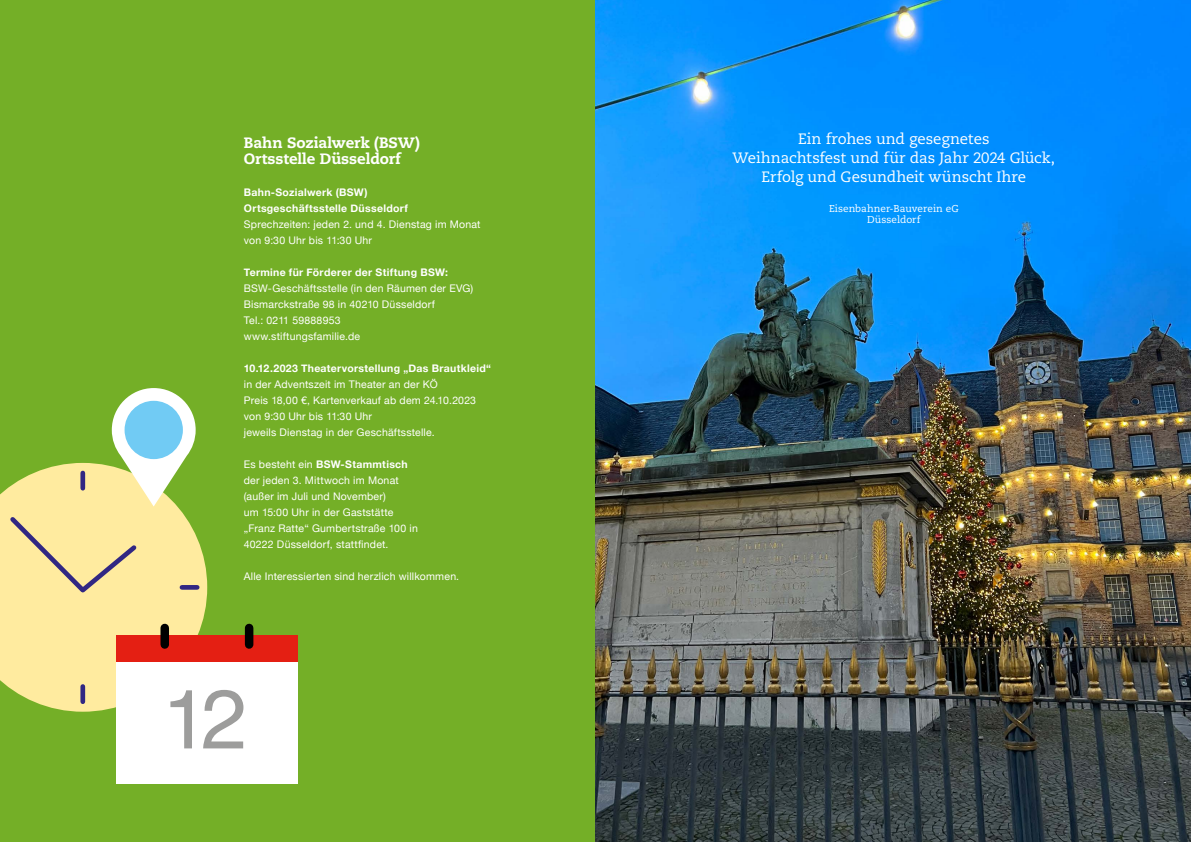
<style>
.page{position:relative;width:1191px;height:842px;background:#fff}
.page>*{position:absolute;margin:0;border:0;box-sizing:border-box;transform-origin:0 0}
.t1{font:15px/19px "Caecilia LT Std";letter-spacing:-.005em;color:#fff;text-align:center}
.t2{font:800 15px/16px "Caecilia LT Std";letter-spacing:-.005em;color:#fff}
.t3{font:10.5px/16px "Helvetica Neue";letter-spacing:.02em;color:#fff}
.t4{font:700 10.5px/16px "Helvetica Neue";letter-spacing:.03em;color:#fff}
.t5{font:10px/11px "Caecilia LT Std";color:#fff;text-align:center}
.s1{font-weight:700}
</style>
<div class="page">
<div style="left:0;top:0;width:595px;height:842px;background:#74af27"></div>
<svg style="left:0;top:463px;width:207px;height:249px;background:#efe391"></svg>
<div style="left:80px;top:473px;width:5px;height:15px;background:#312783"></div>
<div style="left:80px;top:686px;width:5px;height:16px;background:#312783"></div>
<div style="left:182px;top:585px;width:15px;height:5px;background:#312783"></div>
<svg style="left:0;top:513px;width:141px;height:83px;background:#f1de9d"></svg>
<div style="left:116px;top:658px;width:182px;height:126px;background:#fff"></div>
<div style="left:116px;top:636px;width:182px;height:26px;background:#e41f13"></div>
<div style="left:160px;top:628px;width:9px;height:16px;background:#000"></div>
<div style="left:245px;top:628px;width:8px;height:16px;background:#000"></div>
<svg style="left:170px;top:690px;width:22px;height:58px"></svg>
<svg style="left:203px;top:690px;width:40px;height:58px"></svg>
<svg style="left:112px;top:388px;width:84px;height:118px"></svg>
<div style="left:125px;top:401px;width:58px;height:58px;background:#71cbf4;border-radius:50%"></div>
<img style="left:595px;top:0;width:596px;height:842px">
<h1 class="t2" style="left:244px;top:135px;width:177px">Bahn Sozialwerk (BSW)<br>Ortsstelle Düsseldorf</h1>
<p class="t4" style="left:244px;top:185px;width:165px">Bahn-Sozialwerk (BSW)<br>Ortsgeschäftsstelle Düsseldorf</p>
<p class="t3" style="left:244px;top:217px;width:238px">Sprechzeiten: jeden 2. und 4. Dienstag im Monat von 9:30 Uhr bis 11:30 Uhr</p>
<p class="t4" style="left:244px;top:265px;width:206px">Termine für Förderer der Stiftung BSW:</p>
<p class="t3" style="left:244px;top:281px;width:231px">BSW-Geschäftsstelle (in den Räumen der EVG)<br>Bismarckstraße 98 in 40210 Düsseldorf<br>Tel.: 0211 59888953<br>www.stiftungsfamilie.de</p>
<p class="t4" style="left:244px;top:361px;width:249px">10.12.2023 Theatervorstellung „Das Brautkleid“</p>
<p class="t3" style="left:244px;top:377px;width:234px">in der Adventszeit im Theater an der KÖ<br>Preis 18,00 €, Kartenverkauf ab dem 24.10.2023 von 9:30 Uhr bis 11:30 Uhr<br>jeweils Dienstag in der Geschäftsstelle.</p>
<p class="t3" style="left:244px;top:457px;width:175px">Es besteht ein <span class="s1">BSW-Stammtisch </span>der jeden 3. Mittwoch im Monat (außer im Juli und November)<br>um 15:00 Uhr in der Gaststätte „Franz Ratte“ Gumbertstraße 100 in<br>40222 Düsseldorf, stattfindet.</p>
<p class="t3" style="left:244px;top:569px;width:217px">Alle Interessierten sind herzlich willkommen.</p>
<h1 class="t1" style="left:732px;top:129px;width:324px">Ein frohes und gesegnetes<br>Weihnachtsfest und für das Jahr 2024 Glück,<br>Erfolg und Gesundheit wünscht Ihre</h1>
<p class="t5" style="left:829px;top:203px;width:131px">Eisenbahner-Bauverein eG<br>Düsseldorf</p>
</div>
